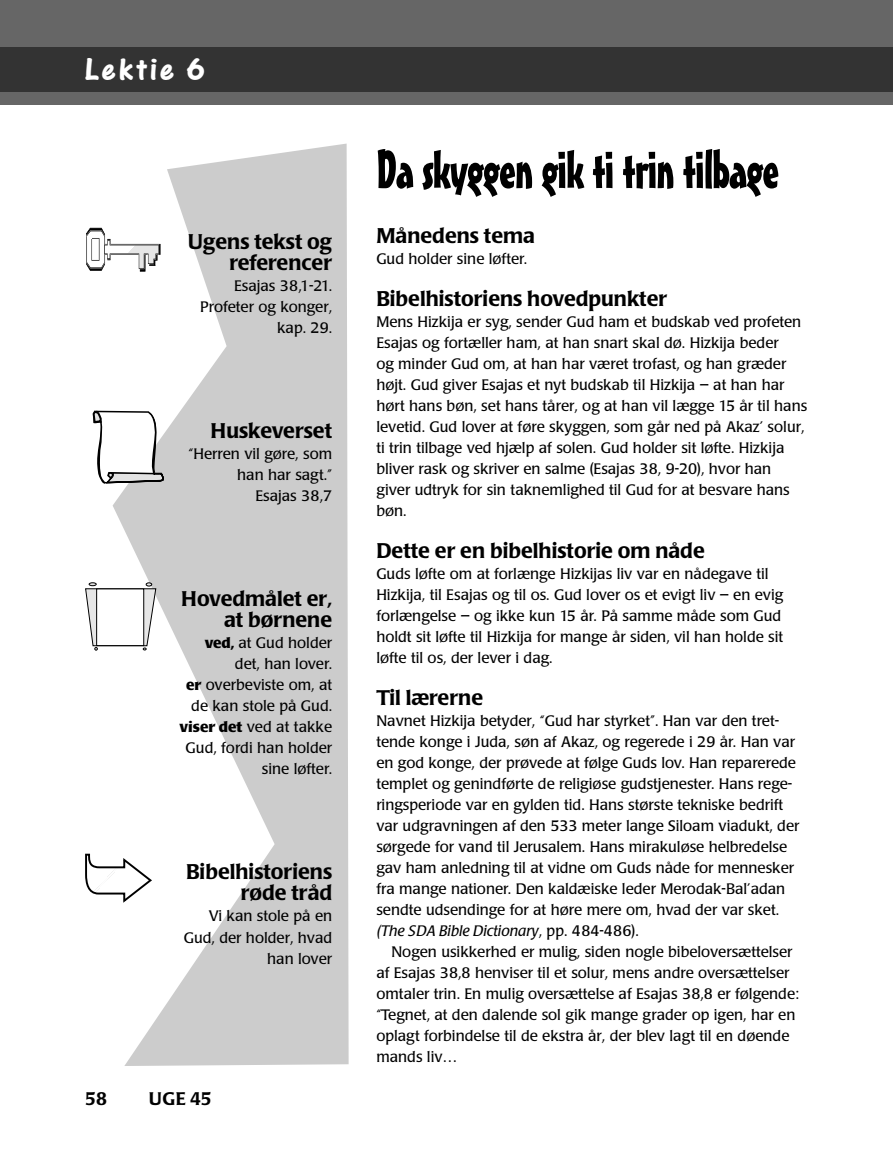
<style>
.page{position:relative;width:893px;height:1149px;background:#fff}
.page>*{position:absolute;margin:0;border:0;box-sizing:border-box;transform-origin:0 0}
.t1{font:52.5px "Mister Earl BT";letter-spacing:-.02em;color:#000}
.t2{font:33px "One Stroke Script Bold Plain";letter-spacing:.1em;color:#fff}
.t3{font:500 21px/21px "Poppl Laudatio";color:#000;text-align:right}
.t4{font:500 18px "Poppl Laudatio";letter-spacing:.02em;color:#000}
.t5{font:15px/21px "Poppl Laudatio";color:#000}
.s1{font-weight:700}
.s2{font-style:italic}
</style>
<div class="page">
<div style="left:0;top:0;width:893px;height:104px;background:#666"></div>
<div style="left:0;top:47px;width:893px;height:44px;background:#333"></div>
<svg style="left:113px;top:143px;width:236px;height:922px;fill:#ccc"></svg>
<svg style="left:86px;top:143px;width:79px;height:341px"></svg>
<svg style="left:85px;top:533px;width:71px;height:371px"></svg>
<h2 class="t2" style="left:85px;top:60px;width:122px">Lektie 6</h2>
<h3 class="t3" style="left:188px;top:233px;width:146px">Ugens tekst og referencer</h3>
<p class="t5" style="left:200px;top:277px;width:133px;text-align:right">Esajas 38,1-21.<br>Profeter og konger, kap. 29.</p>
<h3 class="t3" style="left:211px;top:422px;width:123px">Huskeverset</h3>
<p class="t5" style="left:188px;top:445px;width:145px;text-align:right">“Herren vil gøre, som han har sagt.”<br>Esajas 38,7</p>
<h3 class="t3" style="left:181px;top:590px;width:152px">Hovedmålet er, at børnene</h3>
<p class="t5" style="left:179px;top:634px;width:154px;text-align:right"><span class="s1">ved,</span> at Gud holder det, han lover.<br><span class="s1">er</span> overbeviste om, at de kan stole på Gud. <span class="s1">viser det</span> ved at takke<br>Gud, fordi han holder sine løfter.</p>
<h3 class="t3" style="left:186px;top:863px;width:148px">Bibelhistoriens røde tråd</h3>
<p class="t5" style="left:184px;top:907px;width:150px;text-align:right">Vi kan stole på en<br>Gud, der holder, hvad han lover</p>
<p class="t4" style="left:85px;top:1090px;width:24px">58</p>
<p class="t4" style="left:149px;top:1090px;width:64px">UGE 45</p>
<h1 class="t1" style="left:376px;top:150px;width:405px">Da skyggen gik ti trin tilbage</h1>
<h3 class="t3" style="left:376px;top:227px;width:160px">Månedens tema</h3>
<p class="t5" style="left:376px;top:249px;width:152px">Gud holder sine løfter.</p>
<h3 class="t3" style="left:376px;top:290px;width:292px">Bibelhistoriens hovedpunkter</h3>
<p class="t5" style="left:376px;top:312px;width:432px">Mens Hizkija er syg, sender Gud ham et budskab ved profeten Esajas og fortæller ham, at han snart skal dø. Hizkija beder<br>og minder Gud om, at han har været trofast, og han græder højt. Gud giver Esajas et nyt budskab til Hizkija – at han har hørt hans bøn, set hans tårer, og at han vil lægge 15 år til hans levetid. Gud lover at føre skyggen, som går ned på Akaz’ solur, ti trin tilbage ved hjælp af solen. Gud holder sit løfte. Hizkija bliver rask og skriver en salme (Esajas 38, 9-20), hvor han giver udtryk for sin taknemlighed til Gud for at besvare hans bøn.</p>
<h3 class="t3" style="left:376px;top:542px;width:330px">Dette er en bibelhistorie om nåde</h3>
<p class="t5" style="left:376px;top:564px;width:408px">Guds løfte om at forlænge Hizkijas liv var en nådegave til Hizkija, til Esajas og til os. Gud lover os et evigt liv – en evig forlængelse – og ikke kun 15 år. På samme måde som Gud holdt sit løfte til Hizkija for mange år siden, vil han holde sit løfte til os, der lever i dag.</p>
<h3 class="t3" style="left:376px;top:689px;width:108px">Til lærerne</h3>
<p class="t5" style="left:376px;top:711px;width:425px">Navnet Hizkija betyder, “Gud har styrket”. Han var den tret&shy;tende konge i Juda, søn af Akaz, og regerede i 29 år. Han var en god konge, der prøvede at følge Guds lov. Han reparerede templet og genindførte de religiøse gudstjenester. Hans rege&shy;ringsperiode var en gylden tid. Hans største tekniske bedrift var udgravningen af den 533 meter lange Siloam viadukt, der sørgede for vand til Jerusalem. Hans mirakuløse helbredelse gav ham anledning til at vidne om Guds nåde for mennesker fra mange nationer. Den kaldæiske leder Merodak-Bal’adan sendte udsendinge for at høre mere om, hvad der var sket. <span class="s2">(The SDA Bible Dictionary</span>, pp. 484-486).</p>
<p class="t5" style="left:376px;top:942px;width:424px;text-indent:15px">Nogen usikkerhed er mulig, siden nogle bibeloversættelser af Esajas 38,8 henviser til et solur, mens andre oversættelser omtaler trin. En mulig oversættelse af Esajas 38,8 er følgende: “Tegnet, at den dalende sol gik mange grader op igen, har en oplagt forbindelse til de ekstra år, der blev lagt til en døende mands liv…</p>
</div>
